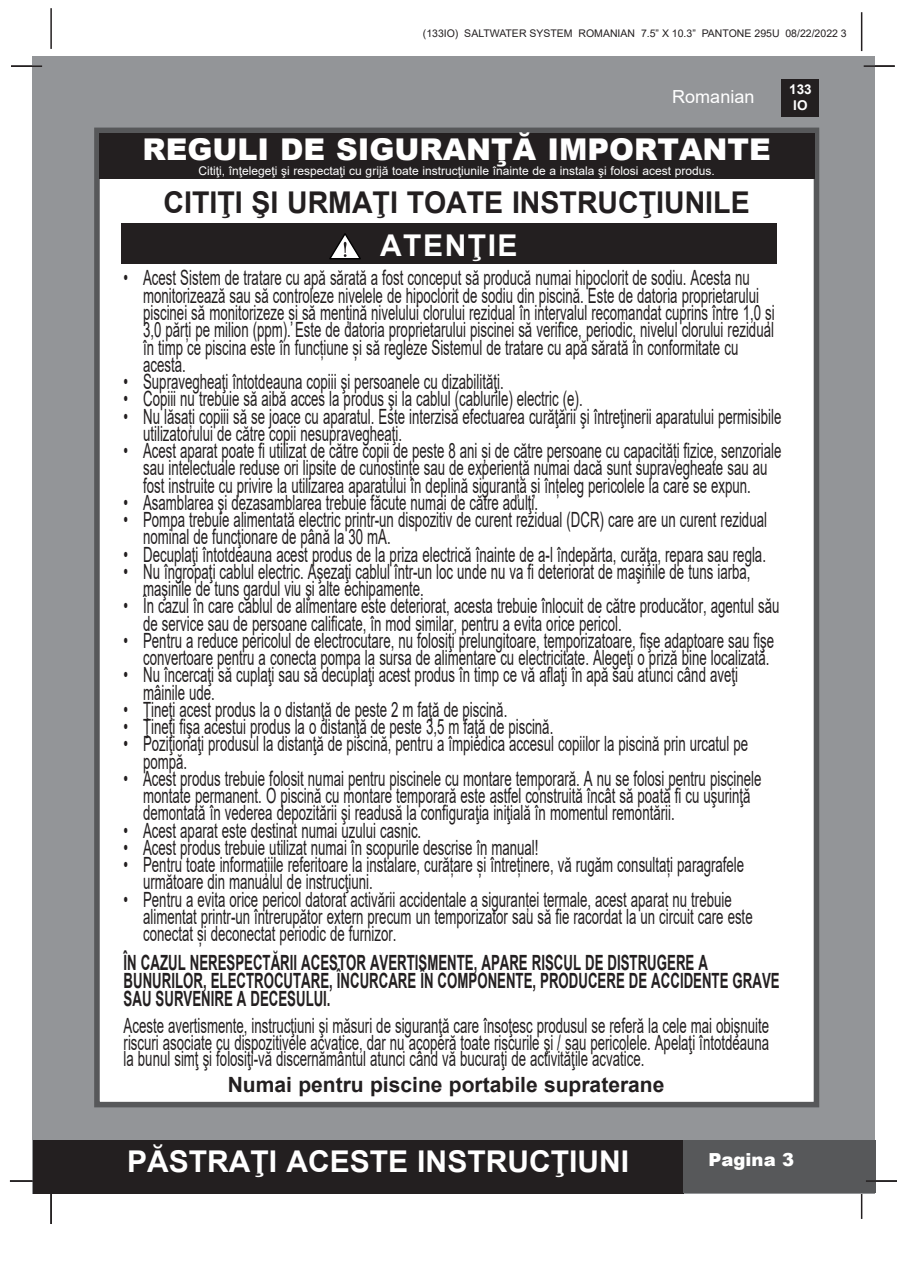
<style>
.page{position:relative;width:897px;height:1264px;background:#fff}
.page>*{position:absolute;margin:0;border:0;box-sizing:border-box;transform-origin:0 0}
.t1{font:700 30px "Arial";color:#231f20;scale:.95 1}
.t2{font:900 30px "Arial";color:#fff}
.t3{font:700 30px "Arial";color:#fff}
.t4{font:700 30px "Arial";letter-spacing:.05em;color:#fff}
.t5{font:21px/17.2px "Arial";color:#231f20;scale:.63 1}
.t6{font:700 21px/18px "Arial";color:#231f20;scale:.63 1}
.t7{font:700 21px "Arial";color:#231f20}
.t8{font:18px "Arial";color:#fff}
.t9{font:900 18px "Arial";color:#fff}
.t10{font:700 13.5px/16.2px "Arial";color:#fff;text-align:center}
.t11{font:12px "Arial";color:#fff}
.t12{font:10.5px "Arial";color:#231f20}
</style>
<div class="page">
<hr style="left:50px;top:8px;width:2px;height:41px;background:#231f20">
<hr style="left:860px;top:12px;width:2px;height:39px;background:#231f20">
<hr style="left:860px;top:1189px;width:2px;height:30px;background:#231f20">
<div style="left:33px;top:56px;width:842px;height:1137px;background:#939598"></div>
<div style="left:781px;top:79px;width:38px;height:38px;background:#231f20"></div>
<div style="left:33px;top:1140px;width:650px;height:53px;background:#231f20"></div>
<div style="left:682px;top:1140px;width:193px;height:53px;background:#57585a"></div>
<div style="left:94px;top:128px;width:725px;height:979px;background:#fff;border:6px solid #57585a"></div>
<hr style="left:863px;top:65px;width:31px;height:2px;background:#231f20">
<hr style="left:865px;top:1180px;width:31px;height:1px;background:#231f20">
<hr style="left:50px;top:1193px;width:2px;height:31px;background:#231f20">
<hr style="left:10px;top:1180px;width:31px;height:1px;background:#231f20">
<hr style="left:11px;top:65px;width:31px;height:2px;background:#231f20">
<div style="left:99px;top:133px;width:715px;height:46px;background:#231f20"></div>
<div style="left:121px;top:223px;width:655px;height:41px;background:#231f20"></div>
<svg style="left:329px;top:233px;width:32px;height:26px"></svg>
<p class="t12" style="left:423px;top:26px;width:425px">(133IO) SALTWATER SYSTEM ROMANIAN 7.5” X 10.3” PANTONE 295U 08/22/2022 3</p>
<p class="t8" style="left:672px;top:84px;width:84px">Romanian</p>
<p class="t2" style="left:142px;top:128px;width:629px">REGULI DE SIGURANŢĂ IMPORTANTE</p>
<p class="t11" style="left:198px;top:162px;width:517px">Citiţi, înţelegeţi şi respectaţi cu grijă toate instrucţiunile înainte de a instala şi folosi acest produs.</p>
<p class="t1" style="left:163px;top:182px;width:618px">CITIŢI ŞI URMAŢI TOATE INSTRUCŢIUNILE</p>
<p class="t4" style="left:380px;top:225px;width:139px">ATENŢIE</p>
<p class="t5" style="left:143px;top:269px;width:1003px;text-indent:-20px">• Acest Sistem de tratare cu apă sărată a fost conceput să producă numai hipoclorit de sodiu. Acesta nu monitorizează sau să controleze nivelele de hipoclorit de sodiu din piscină. Este de datoria proprietarului piscinei să monitorizeze și să mențină nivelului clorului rezidual în intervalul recomandat cuprins între 1,0 și 3,0 părți pe milion (ppm). Este de datoria proprietarului piscinei să verifice, periodic, nivelul clorului rezidual în timp ce piscina este în funcțiune și să regleze Sistemul de tratare cu apă sărată în conformitate cu acesta.</p>
<p class="t5" style="left:124px;top:373px;width:604px">• Supravegheaţi întotdeauna copiii şi persoanele cu dizabilităţi.</p>
<p class="t5" style="left:124px;top:390px;width:730px">• Copiii nu trebuie să aibă acces la produs şi la cablul (cablurile) electric (e).</p>
<p class="t5" style="left:143px;top:407px;width:1014px;text-indent:-20px">• Nu lăsați copiii să se joace cu aparatul. Este interzisă efectuarea curăţării şi întreţinerii aparatului permisibile utilizatorului de către copii nesupravegheaţi.</p>
<p class="t5" style="left:124px;top:442px;width:1045px;text-align:center">• Acest aparat poate fi utilizat de către copii de peste 8 ani și de către persoane cu capacități fizice, senzoriale sau intelectuale reduse ori lipsite de cunoștințe sau de experiență numai dacă sunt supravegheate sau au<br>fost instruite cu privire la utilizarea aparatului în deplină siguranță și înțeleg pericolele la care se expun.</p>
<p class="t5" style="left:124px;top:494px;width:659px">• Asamblarea şi dezasamblarea trebuie făcute numai de către adulţi.</p>
<p class="t5" style="left:143px;top:511px;width:991px;text-indent:-20px">• Pompa trebuie alimentată electric printr-un dispozitiv de curent rezidual (DCR) care are un curent rezidual nominal de funcţionare de până la 30 mA.</p>
<p class="t5" style="left:124px;top:545px;width:1020px">• Decuplaţi întotdeauna acest produs de la priza electrică înainte de a-l îndepărta, curăţa, repara sau regla.</p>
<p class="t5" style="left:143px;top:563px;width:965px;text-indent:-20px">• Nu îngropaţi cablul electric. Aşezaţi cablul într-un loc unde nu va fi deteriorat de maşinile de tuns iarba, maşinile de tuns gardul viu şi alte echipamente.</p>
<p class="t5" style="left:143px;top:597px;width:1011px;text-indent:-20px">• În cazul în care cablul de alimentare este deteriorat, acesta trebuie înlocuit de către producător, agentul său de service sau de persoane calificate, în mod similar, pentru a evita orice pericol.</p>
<p class="t5" style="left:124px;top:632px;width:1033px;text-align:right">• Pentru a reduce pericolul de electrocutare, nu folosiţi prelungitoare, temporizatoare, fişe adaptoare sau fişe convertoare pentru a conecta pompa la sursa de alimentare cu electricitate. Alegeţi o priză bine localizată.</p>
<p class="t5" style="left:143px;top:666px;width:945px;text-indent:-20px">• Nu încercaţi să cuplaţi sau să decuplaţi acest produs în timp ce vă aflaţi în apă sau atunci când aveţi mâinile ude.</p>
<p class="t5" style="left:124px;top:701px;width:610px">• Ţineţi acest produs la o distanţă de peste 2 m faţă de piscină.</p>
<p class="t5" style="left:124px;top:718px;width:683px">• Ţineţi fişa acestui produs la o distanţă de peste 3,5 m faţă de piscină.</p>
<p class="t5" style="left:143px;top:735px;width:961px;text-indent:-20px">• Poziţionaţi produsul la distanţă de piscină, pentru a împiedica accesul copiilor la piscină prin urcatul pe pompă.</p>
<p class="t5" style="left:143px;top:770px;width:982px;text-indent:-20px">• Acest produs trebuie folosit numai pentru piscinele cu montare temporară. A nu se folosi pentru piscinele montate permanent. O piscină cu montare temporară este astfel construită încât să poată fi cu uşurinţă demontată în vederea depozitării şi readusă la configuraţia iniţială în momentul remontării.</p>
<p class="t5" style="left:124px;top:821px;width:474px">• Acest aparat este destinat numai uzului casnic.</p>
<p class="t5" style="left:124px;top:839px;width:660px">• Acest produs trebuie utilizat numai în scopurile descrise în manual!</p>
<p class="t5" style="left:143px;top:856px;width:955px;text-indent:-20px">• Pentru toate informațiile referitoare la instalare, curățare și întreținere, vă rugăm consultați paragrafele următoare din manualul de instrucţiuni.</p>
<p class="t5" style="left:143px;top:890px;width:968px;text-indent:-20px">• Pentru a evita orice pericol datorat activării accidentale a siguranței termale, acest aparat nu trebuie alimentat printr-un întrerupător extern precum un temporizator sau să fie racordat la un circuit care este conectat și deconectat periodic de furnizor.</p>
<p class="t6" style="left:124px;top:954px;width:1042px">ÎN CAZUL NERESPECTĂRII ACESTOR AVERTISMENTE, APARE RISCUL DE DISTRUGERE A<br>BUNURILOR, ELECTROCUTARE, ÎNCURCARE ÎN COMPONENTE, PRODUCERE DE ACCIDENTE GRAVE<br>SAU SURVENIRE A DECESULUI.</p>
<p class="t5" style="left:124px;top:1017px;width:1026px">Aceste avertismente, instrucţiuni şi măsuri de siguranţă care însoţesc produsul se referă la cele mai obişnuite</p>
<p class="t5" style="left:124px;top:1034px;width:1026px;line-height:16.5px">riscuri asociate cu dispozitivele acvatice, dar nu acoperă toate riscurile şi / sau pericolele. Apelaţi întotdeauna la bunul simţ şi folosiţi-vă discernământul atunci când vă bucuraţi de activităţile acvatice.</p>
<p class="t7" style="left:228px;top:1069px;width:438px">Numai pentru piscine portabile supraterane</p>
<p class="t10" style="left:789px;top:81px;width:24px">133<br>IO</p>
<h1 class="t3" style="left:127px;top:1140px;width:503px">PĂSTRAŢI ACESTE INSTRUCŢIUNI</h1>
<p class="t9" style="left:708px;top:1146px;width:87px">Pagina 3</p>
</div>
